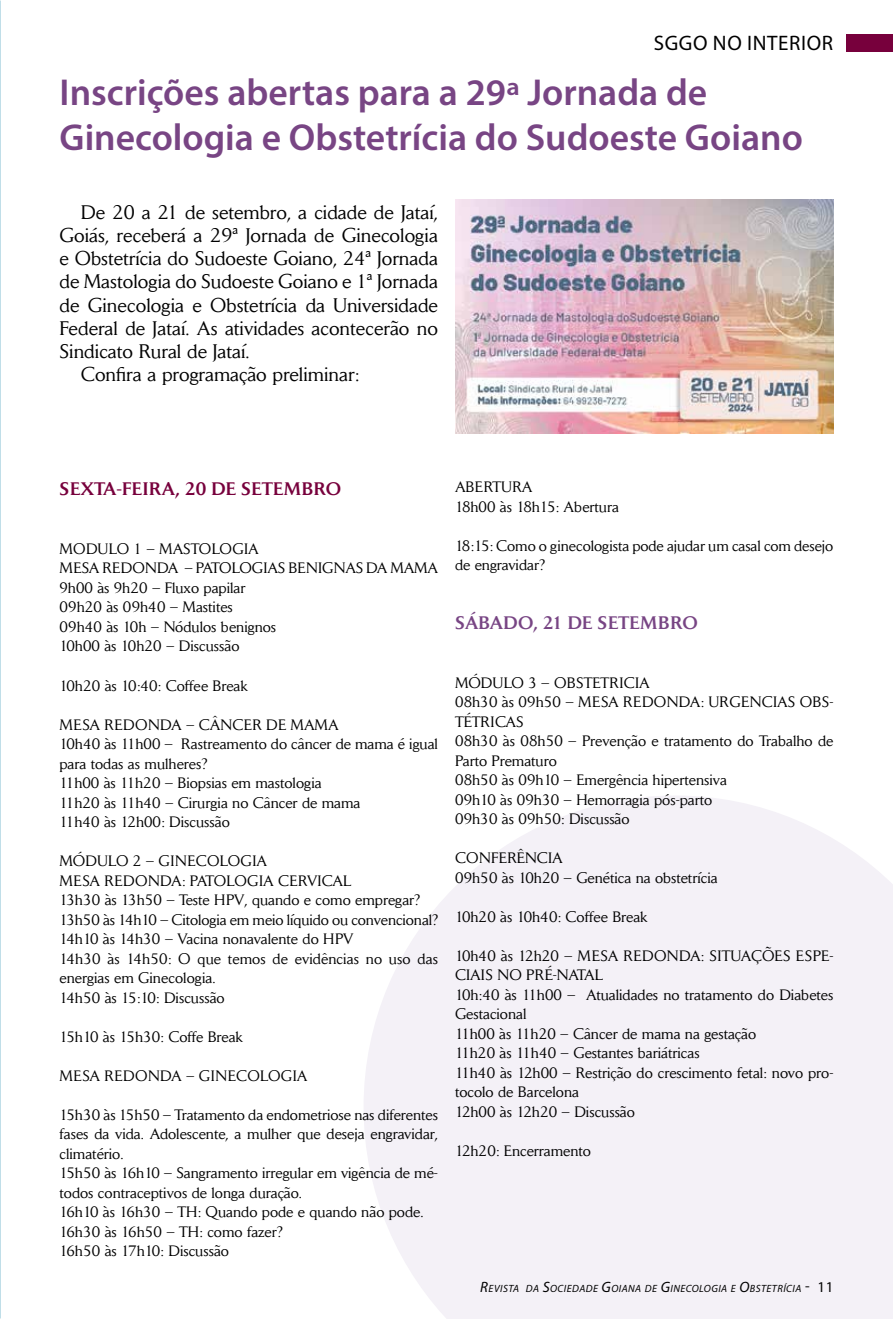
<style>
.page{position:relative;width:893px;height:1319px;background:#fff}
.page>*{position:absolute;margin:0;border:0;box-sizing:border-box;transform-origin:0 0}
.t1{font:600 37.65px/45.6px "Myriad Pro";color:#784584}
.t2{font:21px "Myriad Pro";letter-spacing:.03em;color:#000}
.t3{font:19.5px "Daily News";color:#000}
.t4{font:500 18px "Daily News";letter-spacing:.02em;color:#77003c}
.t5{font:500 18px "Daily News";color:#784584}
.t6{font:15px/19.5px "Daily News";color:#000}
.t7{font:15px "Daily News";letter-spacing:.02em;color:#000}
.t8{font:italic 10.5px "Myriad Pro";letter-spacing:.045em;color:#000}
.s1{font-size:15px}
.s2{font-style:normal;font-size:15px}
</style>
<div class="page">
<svg style="left:364px;top:796px;width:529px;height:522px;fill:#f4f1f7"></svg>
<img style="left:455px;top:200px;width:378px;height:233px">
<div style="left:846px;top:34px;width:47px;height:17px;background:#77003c"></div>
<h2 class="t2" style="left:654px;top:30px;width:181px">SGGO NO INTERIOR</h2>
<h1 class="t1" style="left:60px;top:68px;width:745px">Inscrições abertas para a 29ª Jornada de<br>Ginecologia e Obstetrícia do Sudoeste Goiano</h1>
<h3 class="t3" style="left:81px;top:200px;width:359px">De 20 a 21 de setembro, a cidade de Jataí,</h3>
<h3 class="t3" style="left:60px;top:223px;width:380px">Goiás, receberá a 29ª Jornada de Ginecologia</h3>
<h3 class="t3" style="left:60px;top:246px;width:380px">e Obstetrícia do Sudoeste Goiano, 24ª Jornada</h3>
<h3 class="t3" style="left:60px;top:270px;width:380px">de Mastologia do Sudoeste Goiano e 1ª Jornada</h3>
<h3 class="t3" style="left:60px;top:293px;width:380px">de Ginecologia e Obstetrícia da Universidade</h3>
<h3 class="t3" style="left:60px;top:316px;width:380px">Federal de Jataí. As atividades acontecerão no</h3>
<h3 class="t3" style="left:60px;top:339px;width:192px">Sindicato Rural de Jataí.</h3>
<h3 class="t3" style="left:81px;top:363px;width:280px">Confira a programação preliminar:</h3>
<p class="t4" style="left:60px;top:478px;width:283px">SEXTA-FEIRA, 20 DE SETEMBRO</p>
<p class="t6" style="left:60px;top:538px;width:380px">MODULO 1 – MASTOLOGIA<br>MESA REDONDA – PATOLOGIAS BENIGNAS DA MAMA<br>9h00 às 9h20 – Fluxo papilar<br>09h20 às 09h40 – Mastites<br>09h40 às 10h – Nódulos benignos<br>10h00 às 10h20 – Discussão</p>
<p class="t6" style="left:60px;top:675px;width:190px">10h20 às 10:40: Coffee Break</p>
<p class="t6" style="left:60px;top:714px;width:380px">MESA REDONDA – CÂNCER DE MAMA<br>10h40 às 11h00 – Rastreamento do câncer de mama é igual para todas as mulheres?<br>11h00 às 11h20 – Biopsias em mastologia<br>11h20 às 11h40 – Cirurgia no Câncer de mama<br>11h40 às 12h00: Discussão</p>
<p class="t6" style="left:60px;top:850px;width:380px">MÓDULO 2 – GINECOLOGIA<br>MESA REDONDA: PATOLOGIA CERVICAL<br>13h30 às 13h50 – Teste HPV, quando e como empregar?<br>13h50 às 14h10 – Citologia em meio líquido ou convencional?<br>14h10 às 14h30 – Vacina nonavalente do HPV<br>14h30 às 14h50: O que temos de evidências no uso das energias em Ginecologia.<br>14h50 às 15:10: Discussão</p>
<p class="t6" style="left:60px;top:1026px;width:185px">15h10 às 15h30: Coffe Break</p>
<p class="t7" style="left:60px;top:1066px;width:249px">MESA REDONDA – GINECOLOGIA</p>
<p class="t6" style="left:60px;top:1104px;width:380px">15h30 às 15h50 – Tratamento da endometriose nas diferentes fases da vida. Adolescente, a mulher que deseja engravidar, climatério.<br>15h50 às 16h10 – Sangramento irregular em vigência de mé&shy;todos contraceptivos de longa duração.<br>16h10 às 16h30 – TH: Quando pode e quando não pode.<br>16h30 às 16h50 – TH: como fazer?<br>16h50 às 17h10: Discussão</p>
<p class="t6" style="left:455px;top:477px;width:165px">ABERTURA<br>18h00 às 18h15: Abertura</p>
<p class="t6" style="left:455px;top:536px;width:380px">18:15: Como o ginecologista pode ajudar um casal com desejo de engravidar?</p>
<p class="t5" style="left:455px;top:611px;width:244px">SÁBADO, 21 DE SETEMBRO</p>
<p class="t6" style="left:455px;top:672px;width:380px">MÓDULO 3 – OBSTETRICIA<br>08h30 às 09h50 – MESA REDONDA: URGENCIAS OBS-<br>TÉTRICAS<br>08h30 às 08h50 – Prevenção e tratamento do Trabalho de<br>Parto Prematuro<br>08h50 às 09h10 – Emergência hipertensiva<br>09h10 às 09h30 – Hemorragia pós-parto<br>09h30 às 09h50: Discussão</p>
<p class="t6" style="left:455px;top:848px;width:264px">CONFERÊNCIA<br>09h50 às 10h20 – Genética na obstetrícia</p>
<p class="t6" style="left:455px;top:906px;width:194px">10h20 às 10h40: Coffee Break</p>
<p class="t6" style="left:455px;top:945px;width:380px">10h40 às 12h20 – MESA REDONDA: SITUAÇÕES ESPE-CIAIS NO PRÉ-NATAL<br>10h:40 às 11h00 – Atualidades no tratamento do Diabetes Gestacional<br>11h00 às 11h20 – Câncer de mama na gestação<br>11h20 às 11h40 – Gestantes bariátricas<br>11h40 às 12h00 – Restrição do crescimento fetal: novo pro&shy;tocolo de Barcelona<br>12h00 às 12h20 – Discussão</p>
<p class="t6" style="left:455px;top:1140px;width:138px">12h20: Encerramento</p>
<p class="t8" style="left:480px;top:1281px;width:355px"><span class="s1">R</span>EVISTA DA <span class="s1">S</span>OCIEDADE <span class="s1">G</span>OIANA DE <span class="s1">G</span>INECOLOGIA E <span class="s1">O</span>BSTETRÍCIA <span class="s2">- 11</span></p>
</div>
